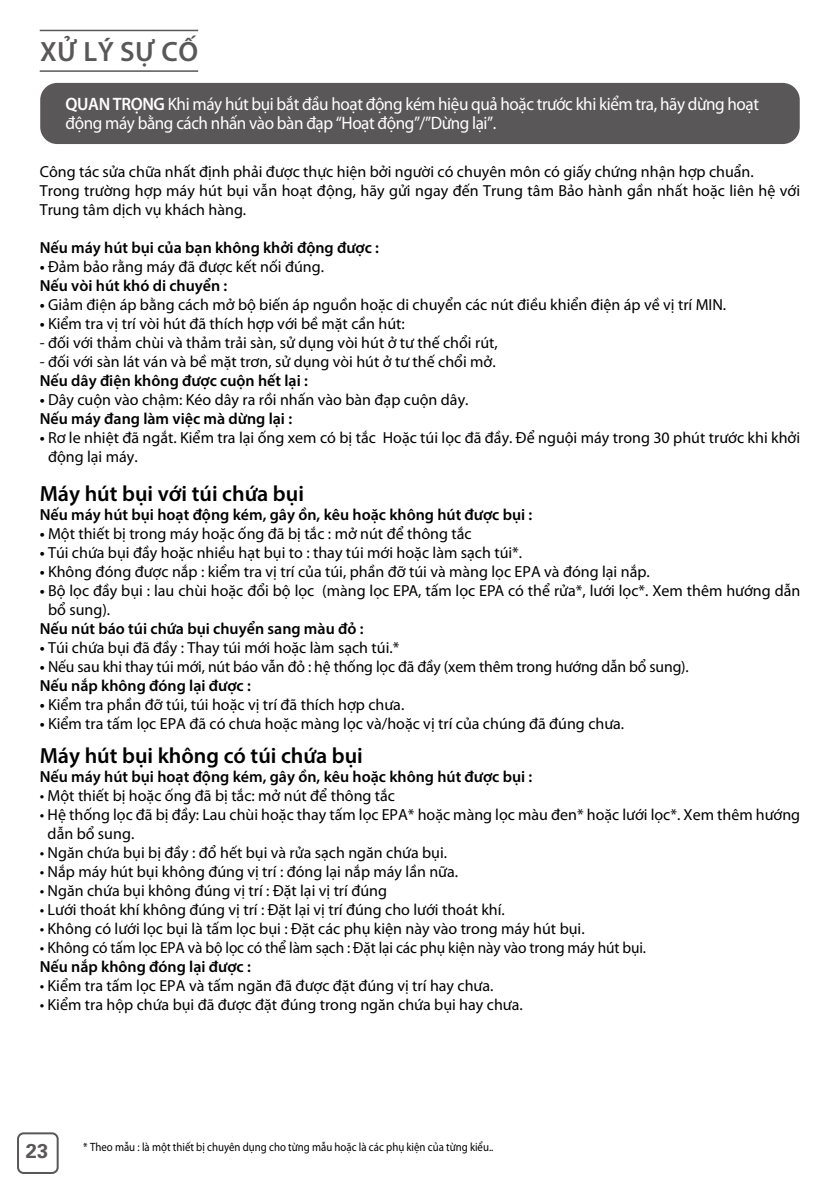
<style>
.page{position:relative;width:840px;height:1191px;background:#fff}
.page>*{position:absolute;margin:0;border:0;box-sizing:border-box;transform-origin:0 0}
.t1{font:600 28px "Myriad Pro";letter-spacing:.02em;color:#595757}
.t2{font:600 22px "Myriad Pro";color:#000}
.t3{font:700 20px "Univers";color:#595757}
.t4{font:18px/19px "Myriad Pro";letter-spacing:-.025em;color:#fff;scale:.95 1}
.t5{font:16px/19px "Myriad Pro";color:#000}
.t6{font:600 16px "Myriad Pro";color:#000}
.t7{font:12px "Myriad Pro";color:#000;scale:.9 1}
.s1{font-weight:600}
</style>
<div class="page">
<div style="left:17px;top:1132px;width:42px;height:42px;border:2px solid #595757;border-radius:6px"></div>
<hr style="left:40px;top:30px;width:158px;height:1px;background:#595757">
<hr style="left:40px;top:70px;width:158px;height:2px;background:#595757">
<div style="left:40px;top:83px;width:759px;height:61px;background:#595757;border-radius:17px"></div>
<h1 class="t1" style="left:40px;top:33px;width:160px">XỬ LÝ SỰ CỐ</h1>
<p class="t4" style="left:66px;top:94px;width:731px"><span class="s1">QUAN TRỌNG</span> Khi máy hút bụi bắt đầu hoạt động kém hiệu quả hoặc trước khi kiểm tra, hãy dừng hoạt động máy bằng cách nhấn vào bàn đạp “Hoạt động”/”Dừng lại”.</p>
<p class="t5" style="left:40px;top:162px;width:761px">Công tác sửa chữa nhất định phải được thực hiện bởi người có chuyên môn có giấy chứng nhận hợp chuẩn.<br>Trong trường hợp máy hút bụi vẫn hoạt động, hãy gửi ngay đến Trung tâm Bảo hành gần nhất hoặc liên hệ với<br>Trung tâm dịch vụ khách hàng.</p>
<p class="t6" style="left:40px;top:238px;width:340px">Nếu máy hút bụi của bạn không khởi động được :</p>
<p class="t5" style="left:40px;top:257px;width:286px"><span class="s1">•</span> Đảm bảo rằng máy đã được kết nối đúng.<br><span class="s1">Nếu vòi hút khó di chuyển :</span></p>
<p class="t5" style="left:40px;top:295px;width:687px"><span class="s1">•</span> Giảm điện áp bằng cách mở bộ biến áp nguồn hoặc di chuyển các nút điều khiển điện áp về vị trí MIN.</p>
<p class="t5" style="left:40px;top:314px;width:366px"><span class="s1">•</span> Kiểm tra vị trí vòi hút đã thích hợp với bề mặt cần hút:</p>
<p class="t5" style="left:40px;top:333px;width:459px">- đối với thảm chùi và thảm trải sàn, sử dụng vòi hút ở tư thế chổi rút,</p>
<p class="t5" style="left:40px;top:352px;width:457px">- đối với sàn lát ván và bề mặt trơn, sử dụng vòi hút ở tư thế chổi mở.</p>
<p class="t6" style="left:40px;top:371px;width:269px">Nếu dây điện không được cuộn hết lại :</p>
<p class="t5" style="left:40px;top:390px;width:430px"><span class="s1">•</span> Dây cuộn vào chậm: Kéo dây ra rồi nhấn vào bàn đạp cuộn dây.<br><span class="s1">Nếu máy đang làm việc mà dừng lại :</span></p>
<p class="t5" style="left:48px;top:428px;width:753px;text-indent:-8px"><span class="s1">•</span> Rơ le nhiệt đã ngắt. Kiểm tra lại ống xem có bị tắc Hoặc túi lọc đã đầy. Để nguội máy trong 30 phút trước khi khởi động lại máy.</p>
<h2 class="t2" style="left:40px;top:479px;width:266px">Máy hút bụi với túi chứa bụi</h2>
<p class="t6" style="left:40px;top:504px;width:494px">Nếu máy hút bụi hoạt động kém, gây ồn, kêu hoặc không hút được bụi :</p>
<p class="t5" style="left:40px;top:523px;width:433px"><span class="s1">•</span> Một thiết bị trong máy hoặc ống đã bị tắc : mở nút để thông tắc</p>
<p class="t5" style="left:40px;top:542px;width:483px"><span class="s1">•</span> Túi chứa bụi đầy hoặc nhiều hạt bụi to : thay túi mới hoặc làm sạch túi*.</p>
<p class="t5" style="left:40px;top:561px;width:611px"><span class="s1">•</span> Không đóng được nắp : kiểm tra vị trí của túi, phần đỡ túi và màng lọc EPA và đóng lại nắp.</p>
<p class="t5" style="left:48px;top:580px;width:753px;text-indent:-8px"><span class="s1">•</span> Bộ lọc đầy bụi : lau chùi hoặc đổi bộ lọc (màng lọc EPA, tấm lọc EPA có thể rửa*, lưới lọc*. Xem thêm hướng dẫn bổ sung).</p>
<p class="t6" style="left:40px;top:618px;width:325px">Nếu nút báo túi chứa bụi chuyển sang màu đỏ :</p>
<p class="t5" style="left:40px;top:637px;width:361px"><span class="s1">•</span> Túi chứa bụi đã đầy : Thay túi mới hoặc làm sạch túi.*</p>
<p class="t5" style="left:40px;top:656px;width:650px"><span class="s1">•</span> Nếu sau khi thay túi mới, nút báo vẫn đỏ : hệ thống lọc đã đầy (xem thêm trong hướng dẫn bổ sung).<br><span class="s1">Nếu nắp không đóng lại được :</span></p>
<p class="t5" style="left:40px;top:694px;width:366px"><span class="s1">•</span> Kiểm tra phần đỡ túi, túi hoặc vị trí đã thích hợp chưa.</p>
<p class="t5" style="left:40px;top:713px;width:585px"><span class="s1">•</span> Kiểm tra tấm lọc EPA đã có chưa hoặc màng lọc và/hoặc vị trí của chúng đã đúng chưa.</p>
<h2 class="t2" style="left:40px;top:741px;width:324px">Máy hút bụi không có túi chứa bụi</h2>
<p class="t6" style="left:40px;top:766px;width:494px">Nếu máy hút bụi hoạt động kém, gây ồn, kêu hoặc không hút được bụi :</p>
<p class="t5" style="left:40px;top:785px;width:357px">• Một thiết bị hoặc ống đã bị tắc: mở nút để thông tắc</p>
<p class="t5" style="left:48px;top:804px;width:753px;text-indent:-8px">• Hệ thống lọc đã bị đầy: Lau chùi hoặc thay tấm lọc EPA* hoặc màng lọc màu đen* hoặc lưới lọc*. Xem thêm hướng dẫn bổ sung.</p>
<p class="t5" style="left:40px;top:842px;width:409px">• Ngăn chứa bụi bị đầy : đổ hết bụi và rửa sạch ngăn chứa bụi.</p>
<p class="t5" style="left:40px;top:861px;width:419px">• Nắp máy hút bụi không đúng vị trí : đóng lại nắp máy lần nữa.</p>
<p class="t5" style="left:40px;top:880px;width:348px">• Ngăn chứa bụi không đúng vị trí : Đặt lại vị trí đúng</p>
<p class="t5" style="left:40px;top:899px;width:466px">• Lưới thoát khí không đúng vị trí : Đặt lại vị trí đúng cho lưới thoát khí.</p>
<p class="t5" style="left:40px;top:918px;width:546px">• Không có lưới lọc bụi là tấm lọc bụi : Đặt các phụ kiện này vào trong máy hút bụi.</p>
<p class="t5" style="left:40px;top:937px;width:607px">• Không có tấm lọc EPA và bộ lọc có thể làm sạch : Đặt lại các phụ kiện này vào trong máy hút bụi.</p>
<p class="t6" style="left:40px;top:956px;width:212px">Nếu nắp không đóng lại được :</p>
<p class="t5" style="left:40px;top:975px;width:455px">• Kiểm tra tấm lọc EPA và tấm ngăn đã được đặt đúng vị trí hay chưa.</p>
<p class="t5" style="left:40px;top:994px;width:484px">• Kiểm tra hộp chứa bụi đã được đặt đúng trong ngăn chứa bụi hay chưa.</p>
<p class="t3" style="left:26px;top:1139px;width:24px">23</p>
<p class="t7" style="left:83px;top:1139px;width:457px">* Theo mẫu : là một thiết bị chuyên dụng cho từng mẫu hoặc là các phụ kiện của từng kiểu..</p>
</div>
